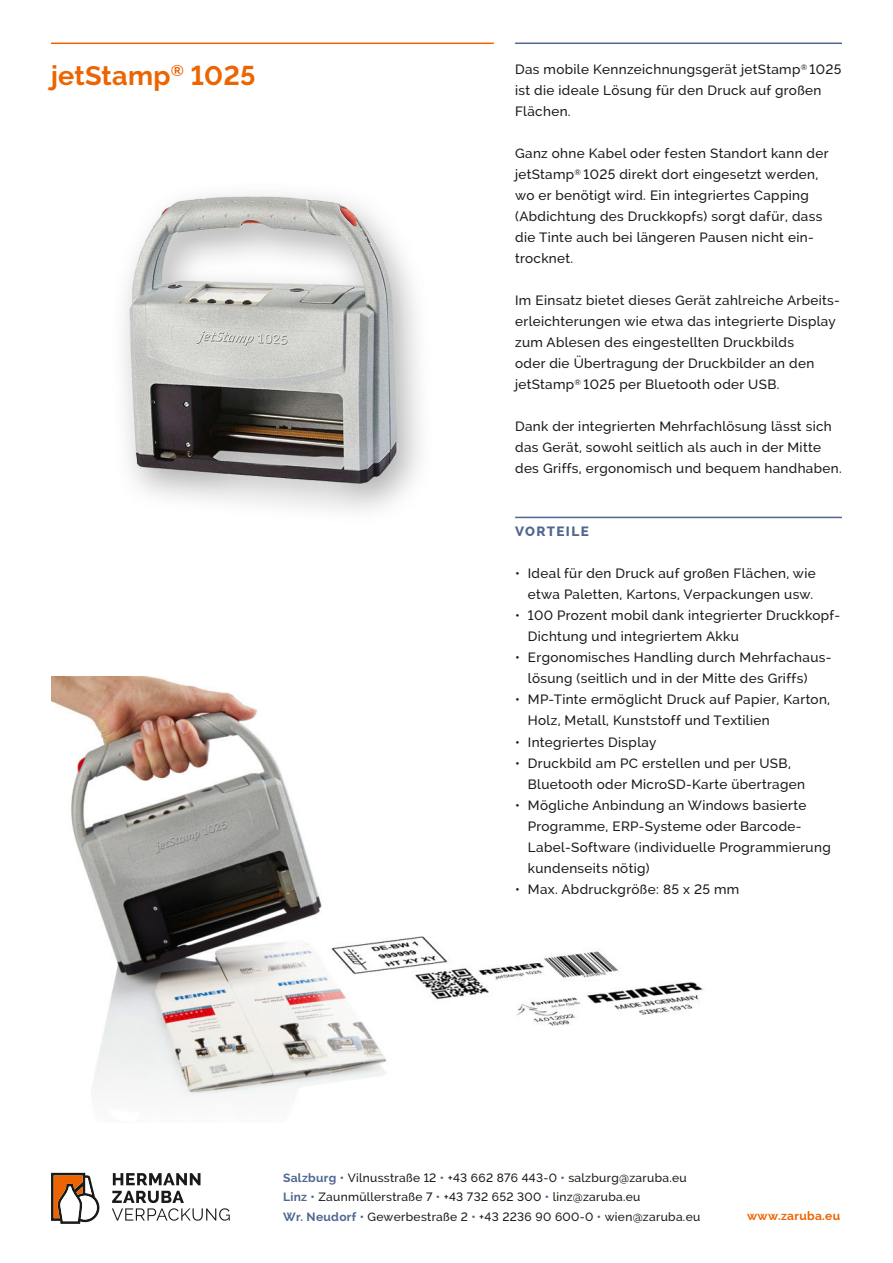
<style>
.page{position:relative;width:893px;height:1263px;background:#fff}
.page>*{position:absolute;margin:0;border:0;box-sizing:border-box;transform-origin:0 0}
.t1{font:700 27px "Raleway";letter-spacing:.01em;color:#ec6502}
.t2{font:500 13.5px/21px "Raleway";letter-spacing:.025em;color:#1a1a18}
.t3{font:800 13.5px "Raleway";letter-spacing:.1em;color:#516791}
.t4{font:500 12px/19.5px "Raleway";letter-spacing:.025em;color:#1a1a18}
.t5{font:700 12px "Raleway";letter-spacing:.025em;color:#ec6502}
.s1{font-weight:700;color:#516791}
</style>
<div class="page">
<img style="left:51px;top:676px;width:653px;height:424px">
<img style="left:124px;top:194px;width:296px;height:317px">
<hr style="left:515px;top:43px;width:327px;height:1px;background:#516791">
<hr style="left:51px;top:43px;width:443px;height:1px;background:#ec6502">
<svg style="left:51px;top:1173px;width:48px;height:51px"></svg>
<svg style="left:113px;top:1173px;width:87px;height:12px"></svg>
<svg style="left:112px;top:1191px;width:118px;height:30px"></svg>
<hr style="left:515px;top:517px;width:327px;height:1px;background:#516791">
<h1 class="t1" style="left:51px;top:60px;width:206px">jetStamp<sup>®</sup> 1025</h1>
<p class="t2" style="left:515px;top:59px;width:328px">Das mobile Kennzeichnungsgerät jetStamp<sup>®</sup> 1025 ist die ideale Lösung für den Druck auf großen<br>Flächen.</p>
<p class="t2" style="left:515px;top:143px;width:315px">Ganz ohne Kabel oder festen Standort kann der jetStamp<sup>®</sup> 1025 direkt dort eingesetzt werden, wo er benötigt wird. Ein integriertes Capping (Abdichtung des Druckkopfs) sorgt dafür, dass die Tinte auch bei längeren Pausen nicht ein&shy;trocknet.</p>
<p class="t2" style="left:515px;top:290px;width:326px">Im Einsatz bietet dieses Gerät zahlreiche Arbeits&shy;erleichterungen wie etwa das integrierte Display zum Ablesen des eingestellten Druckbilds<br>oder die Übertragung der Druckbilder an den jetStamp<sup>®</sup> 1025 per Bluetooth oder USB.</p>
<p class="t2" style="left:515px;top:416px;width:328px">Dank der integrierten Mehrfachlösung lässt sich das Gerät, sowohl seitlich als auch in der Mitte des Griffs, ergonomisch und bequem handhaben.</p>
<p class="t3" style="left:515px;top:524px;width:75px">VORTEILE</p>
<p class="t2" style="left:515px;top:563px;width:302px;text-align:right">• Ideal für den Druck auf großen Flächen, wie etwa Paletten, Kartons, Verpackungen usw.</p>
<p class="t2" style="left:528px;top:605px;width:314px;text-indent:-13px">• 100 Prozent mobil dank integrierter Druckkopf-<br>Dichtung und integriertem Akku</p>
<p class="t2" style="left:528px;top:647px;width:305px;text-indent:-13px">• Ergonomisches Handling durch Mehrfachaus&shy;lösung (seitlich und in der Mitte des Griffs)</p>
<p class="t2" style="left:528px;top:689px;width:304px;text-indent:-13px">• MP-Tinte ermöglicht Druck auf Papier, Karton,<br>Holz, Metall, Kunststoff und Textilien</p>
<p class="t2" style="left:515px;top:731px;width:143px">• Integriertes Display</p>
<p class="t2" style="left:528px;top:752px;width:279px;text-indent:-13px">• Druckbild am PC erstellen und per USB,<br>Bluetooth oder MicroSD-Karte übertragen</p>
<p class="t2" style="left:528px;top:794px;width:304px;text-indent:-13px">• Mögliche Anbindung an Windows basierte Programme, ERP-Systeme oder Barcode-Label-Software (individuelle Programmierung kundenseits nötig)</p>
<p class="t2" style="left:515px;top:878px;width:226px">• Max. Abdruckgröße: 85 x 25 mm</p>
<p class="t4" style="left:283px;top:1168px;width:419px"><span class="s1">Salzburg •</span> Vilnusstraße 12 <span class="s1">•</span> +43 662 876 443-0 <span class="s1">•</span> salzburg@zaruba.eu<br><span class="s1">Linz •</span> Zaunmüllerstraße 7 <span class="s1">•</span> +43 732 652 300 <span class="s1">•</span> linz@zaruba.eu<br><span class="s1">Wr. Neudorf •</span> Gewerbestraße 2 <span class="s1">•</span> +43 2236 90 600-0 <span class="s1">•</span> wien@zaruba.eu</p>
<p class="t5" style="left:747px;top:1209px;width:95px">www.zaruba.eu</p>
</div>
